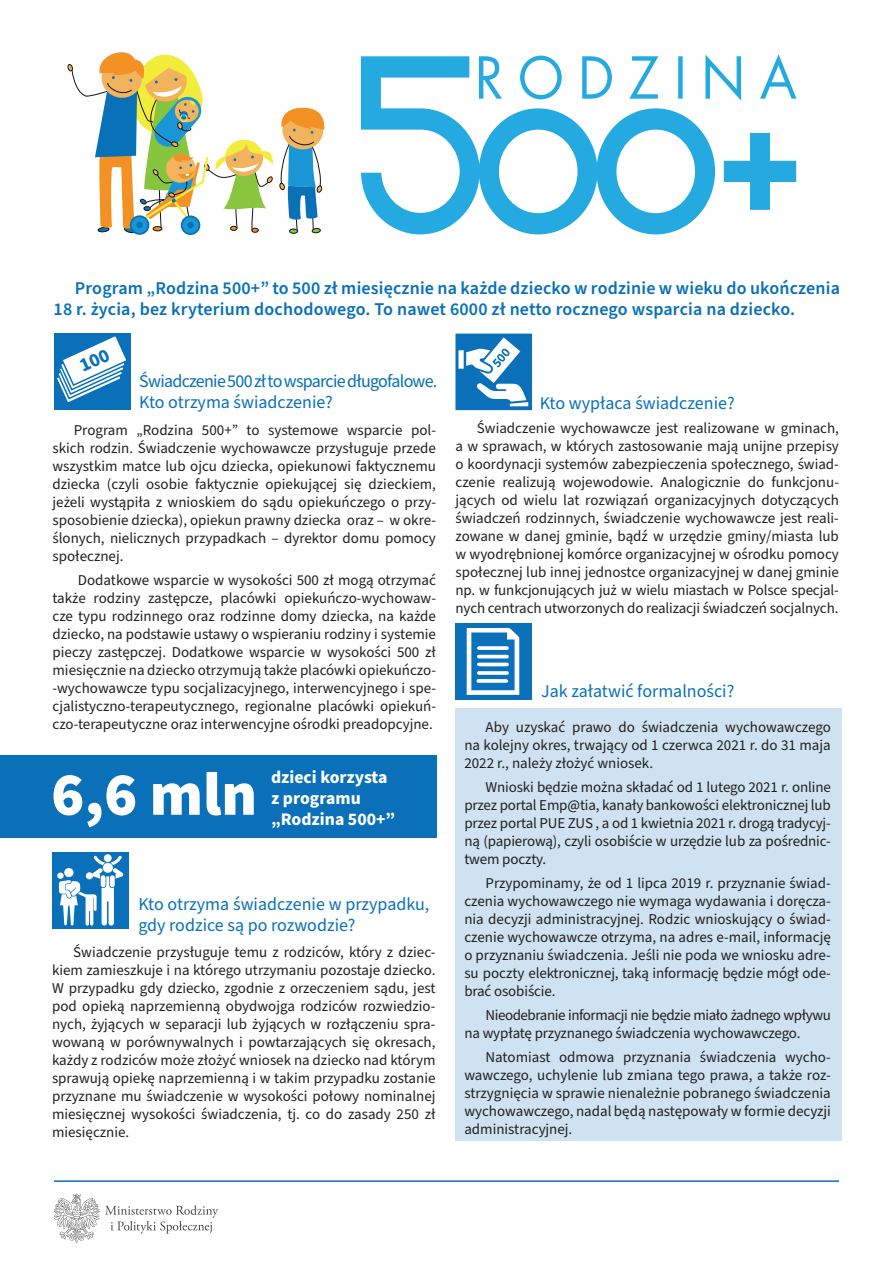
<style>
.page{position:relative;width:893px;height:1263px;background:#fff}
.page>*{position:absolute;margin:0;border:0;box-sizing:border-box;transform-origin:0 0}
.t1{font:900 61.5px "Source Sans Pro";color:#fff}
.t2{font:600 18px/21.6px "Source Sans Pro";letter-spacing:.01em;color:#0970b9}
.t3{font:18px/21.6px "Source Sans Pro";color:#0970b9}
.t4{font:18px/21.6px "Source Sans Pro";letter-spacing:-.04em;color:#0970b9}
.t5{font:700 17.7px/21.3px "Source Sans Pro";color:#fff}
.t6{font:15px/18px "Source Sans Pro";letter-spacing:-.01em;color:#231f20;text-align:justify}
.t7{font:15px/18px "Source Sans Pro";letter-spacing:-.03em;color:#231f20}
</style>
<div class="page">
<div style="left:0;top:755px;width:436px;height:83px;background:#0970b9"></div>
<div style="left:455px;top:708px;width:386px;height:433px;background:#cee2f1"></div>
<svg style="left:361px;top:54px;width:435px;height:180px"></svg>
<svg style="left:52px;top:852px;width:77px;height:77px"></svg>
<svg style="left:455px;top:334px;width:77px;height:76px"></svg>
<svg style="left:455px;top:623px;width:77px;height:77px"></svg>
<hr style="left:54px;top:1180px;width:785px;height:2px;background:#0970b9">
<svg style="left:105px;top:1205px;width:113px;height:29px"></svg>
<svg style="left:54px;top:1193px;width:45px;height:50px"></svg>
<div style="left:289px;top:229px;width:9px;height:5px;border:1px solid #111516;border-radius:50%"></div>
<svg style="left:279px;top:107px;width:45px;height:126px"></svg>
<svg style="left:130px;top:215px;width:19px;height:20px"></svg>
<svg style="left:181px;top:215px;width:19px;height:20px"></svg>
<svg style="left:68px;top:52px;width:205px;height:181px"></svg>
<svg style="left:54px;top:333px;width:77px;height:77px"></svg>
<p class="t2" style="left:54px;top:278px;width:788px;text-indent:21px">Program „Rodzina 500+” to 500 zł miesięcznie na każde dziecko w rodzinie w wieku do ukończenia<br>18 r. życia, bez kryterium dochodowego. To nawet 6000 zł netto rocznego wsparcia na dziecko.</p>
<p class="t4" style="left:139px;top:370px;width:300px">Świadczenie 500 zł to wsparcie długofalowe.<br>Kto otrzyma świadczenie?</p>
<p class="t6" style="left:53px;top:422px;width:385px;text-indent:21px">Program „Rodzina 500+” to systemowe wsparcie pol&shy;skich rodzin. Świadczenie wychowawcze przysługuje przede wszystkim matce lub ojcu dziecka, opiekunowi faktycznemu dziecka (czyli osobie faktycznie opiekującej się dzieckiem, jeżeli wystąpiła z wnioskiem do sądu opiekuńczego o przy&shy;sposobienie dziecka), opiekun prawny dziecka oraz – w okre&shy;ślonych, nielicznych przypadkach – dyrektor domu pomocy społecznej.</p>
<p class="t6" style="left:53px;top:572px;width:385px;text-indent:25px">Dodatkowe wsparcie w wysokości 500 zł mogą otrzymać także rodziny zastępcze, placówki opiekuńczo-wychowaw&shy;cze typu rodzinnego oraz rodzinne domy dziecka, na każde dziecko, na podstawie ustawy o wspieraniu rodziny i systemie pieczy zastępczej. Dodatkowe wsparcie w wysokości 500 zł miesięcznie na dziecko otrzymują także placówki opiekuńczo--wychowawcze typu socjalizacyjnego, interwencyjnego i spe&shy;cjalistyczno-terapeutycznego, regionalne placówki opiekuń&shy;czo-terapeutyczne oraz interwencyjne ośrodki preadopcyjne.</p>
<h1 class="t1" style="left:51px;top:752px;width:207px">6,6 mln</h1>
<p class="t5" style="left:271px;top:767px;width:118px">dzieci korzysta z programu</p>
<p class="t5" style="left:271px;top:809px;width:126px">„Rodzina 500+”</p>
<p class="t3" style="left:138px;top:894px;width:293px">Kto otrzyma świadczenie w przypadku, gdy rodzice są po rozwodzie?</p>
<p class="t6" style="left:52px;top:943px;width:385px;text-indent:21px">Świadczenie przysługuje temu z rodziców, który z dziec&shy;kiem zamieszkuje i na którego utrzymaniu pozostaje dziecko.<br>W przypadku gdy dziecko, zgodnie z orzeczeniem sądu, jest pod opieką naprzemienną obydwojga rodziców rozwiedzio&shy;nych, żyjących w separacji lub żyjących w rozłączeniu spra&shy;wowaną w porównywalnych i powtarzających się okresach, każdy z rodziców może złożyć wniosek na dziecko nad którym sprawują opiekę naprzemienną i w takim przypadku zostanie przyznane mu świadczenie w wysokości połowy nominalnej miesięcznej wysokości świadczenia, tj. co do zasady 250 zł miesięcznie.</p>
<p class="t3" style="left:540px;top:392px;width:196px">Kto wypłaca świadczenie?</p>
<p class="t6" style="left:455px;top:420px;width:385px;text-indent:21px">Świadczenie wychowawcze jest realizowane w gminach, a w sprawach, w których zastosowanie mają unijne przepisy o koordynacji systemów zabezpieczenia społecznego, świad&shy;czenie realizują wojewodowie. Analogicznie do funkcjonu&shy;jących od wielu lat rozwiązań organizacyjnych dotyczących świadczeń rodzinnych, świadczenie wychowawcze jest reali&shy;zowane w danej gminie, bądź w urzędzie gminy/miasta lub w wyodrębnionej komórce organizacyjnej w ośrodku pomocy społecznej lub innej jednostce organizacyjnej w danej gminie np. w funkcjonujących już w wielu miastach w Polsce specjal&shy;nych centrach utworzonych do realizacji świadczeń socjalnych.</p>
<p class="t3" style="left:541px;top:681px;width:195px">Jak załatwić formalności?</p>
<p class="t6" style="left:464px;top:719px;width:368px;text-indent:21px">Aby uzyskać prawo do świadczenia wychowawczego na kolejny okres, trwający od 1 czerwca 2021 r. do 31 maja 2022 r., należy złożyć wniosek.</p>
<p class="t6" style="left:464px;top:779px;width:368px;text-indent:21px">Wnioski będzie można składać od 1 lutego 2021 r. online przez portal Emp@tia, kanały bankowości elektronicznej lub przez portal PUE ZUS , a od 1 kwietnia 2021 r. drogą tradycyj&shy;ną (papierową), czyli osobiście w urzędzie lub za pośrednic&shy;twem poczty.</p>
<p class="t6" style="left:464px;top:875px;width:368px;text-indent:21px">Przypominamy, że od 1 lipca 2019 r. przyznanie świad&shy;czenia wychowawczego nie wymaga wydawania i doręcza&shy;nia decyzji administracyjnej. Rodzic wnioskujący o świad&shy;czenie wychowawcze otrzyma, na adres e-mail, informację o przyznaniu świadczenia. Jeśli nie poda we wniosku adre&shy;su poczty elektronicznej, taką informację będzie mógł ode&shy;brać osobiście.</p>
<p class="t7" style="left:464px;top:1007px;width:368px;text-indent:21px">Nieodebranie informacji nie będzie miało żadnego wpływu na wypłatę przyznanego świadczenia wychowawczego.</p>
<p class="t6" style="left:464px;top:1049px;width:368px;text-indent:21px">Natomiast odmowa przyznania świadczenia wycho&shy;wawczego, uchylenie lub zmiana tego prawa, a także roz&shy;strzygnięcia w sprawie nienależnie pobranego świadczenia wychowawczego, nadal będą następowały w formie decyzji administracyjnej.</p>
</div>
